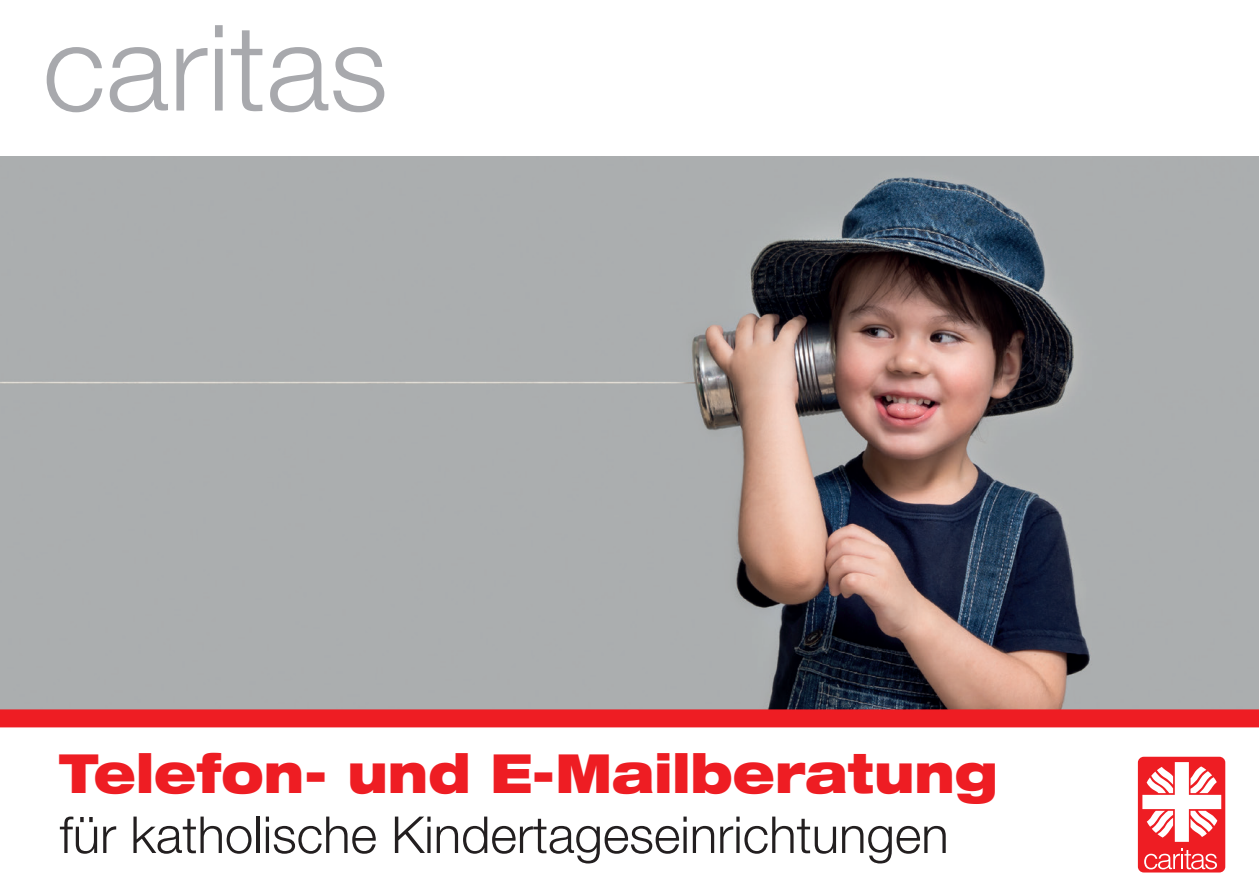
<style>
.page{position:relative;width:1259px;height:893px;background:#fff}
.page>*{position:absolute;margin:0;border:0;box-sizing:border-box;transform-origin:0 0}
.t1{font:300 119.4px "Helvetica Neue";color:#a8a9ad}
.t2{font:900 expanded 54px "Helvetica Neue";color:#ee1d23;scale:.9 1}
.t3{font:300 51px "Helvetica Neue";color:#231f20}
</style>
<div class="page">
<img style="left:0;top:157px;width:1259px;height:552px">
<div style="left:1138px;top:757px;width:87px;height:115px;background:#ee1d23;border-radius:6px"></div>
<svg style="left:1142px;top:762px;width:79px;height:80px"></svg>
<svg style="left:1144px;top:848px;width:73px;height:21px"></svg>
<div style="left:0;top:709px;width:1259px;height:18px;background:#ee1d23"></div>
<p class="t1" style="left:43px;top:-5px;width:347px">caritas</p>
<p class="t2" style="left:60px;top:738px;width:1044px">Telefon- und E-Mailberatung</p>
<p class="t3" style="left:60px;top:804px;width:890px">für katholische Kindertageseinrichtungen</p>
</div>
